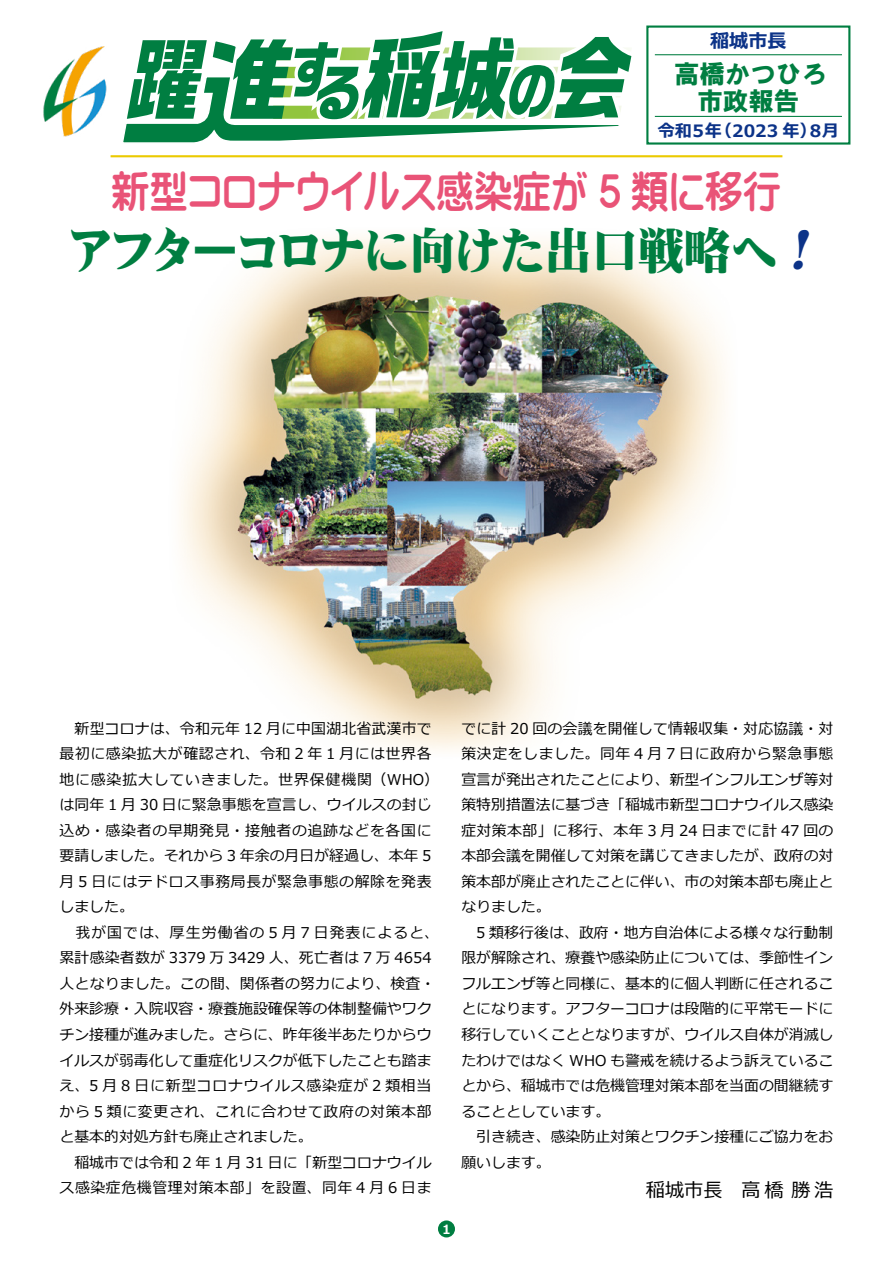
<style>
.page{position:relative;width:893px;height:1263px;background:#fff}
.page>*{position:absolute;margin:0;border:0;box-sizing:border-box;transform-origin:0 0}
.t1{font:48.9px "Mingti EGP Ultra SJIS";color:#007e41;scale:.95 1}
.t2{font:42.45px "Yenti EGP Extra SJIS";color:#e95377;scale:.9 1}
.t3{font:25.5px/27.6px "HG Soei Kakugothic UB";color:#007e41;text-align:center}
.t4{font:19.2px "Meiryo";letter-spacing:.1em;color:#000}
.t5{font:700 19.2px "Meiryo";color:#0c3388}
.t6{font:700 16.95px "Meiryo";color:#0c3388}
.t7{font:14.85px/25.5px "Meiryo";color:#000}
.t8{font:700 12.75px "Meiryo";color:#fff}
.s1{font-style:italic;color:#0c3388}
</style>
<div class="page">
<div style="left:438px;top:1220px;width:17px;height:17px;background:#007e41;border-radius:50%"></div>
<img style="left:179px;top:236px;width:546px;height:514px">
<svg style="left:123px;top:31px;width:509px;height:112px"></svg>
<div style="left:646px;top:26px;width:204px;height:119px;border:2px solid #007e41"></div>
<hr style="left:655px;top:54px;width:187px;height:1px;background:#007e41">
<hr style="left:655px;top:116px;width:187px;height:1px;background:#007e41">
<img style="left:43px;top:47px;width:64px;height:89px">
<hr style="left:111px;top:155px;width:671px;height:2px;background:#ebca00">
<p class="t5" style="left:710px;top:27px;width:78px">稲城市長</p>
<h3 class="t3" style="left:674px;top:60px;width:155px">高橋かつひろ市政報告</h3>
<p class="t6" style="left:658px;top:119px;width:183px">令和5年（2023 年）8月</p>
<h2 class="t2" style="left:112px;top:170px;width:746px">新型コロナウイルス感染症が 5 類に移行</h2>
<h1 class="t1" style="left:69px;top:225px;width:802px">アフターコロナに向けた出口戦略へ<span class="s1">！</span></h1>
<p class="t7" style="left:60px;top:716px;width:381px">　新型コロナは、令和元年 12 月に中国湖北省武漢市で最初に感染拡大が確認され、令和 2 年 1 月には世界各地に感染拡大していきました。世界保健機関（WHO）は同年 1 月 30 日に緊急事態を宣言し、ウイルスの封じ込め・感染者の早期発見・接触者の追跡などを各国に要請しました。それから 3 年余の月日が経過し、本年 5月 5 日にはテドロス事務局長が緊急事態の解除を発表しました。<br>　我が国では、厚生労働省の 5 月 7 日発表によると、累計感染者数が 3379 万 3429 人、死亡者は 7 万 4654人となりました。この間、関係者の努力により、検査・外来診療・入院収容・療養施設確保等の体制整備やワクチン接種が進みました。さらに、昨年後半あたりからウイルスが弱毒化して重症化リスクが低下したことも踏まえ、5 月 8 日に新型コロナウイルス感染症が 2 類相当から 5 類に変更され、これに合わせて政府の対策本部と基本的対処方針も廃止されました。<br>　稲城市では令和 2 年 1 月 31 日に「新型コロナウイルス感染症危機管理対策本部」を設置、同年 4 月 6 日ま</p>
<p class="t8" style="left:442px;top:1220px;width:10px">1</p>
<p class="t7" style="left:461px;top:716px;width:374px">でに計 20 回の会議を開催して情報収集・対応協議・対策決定をしました。同年 4 月 7 日に政府から緊急事態宣言が発出されたことにより、新型インフルエンザ等対策特別措置法に基づき「稲城市新型コロナウイルス感染症対策本部」に移行、本年 3 月 24 日までに計 47 回の本部会議を開催して対策を講じてきましたが、政府の対策本部が廃止されたことに伴い、市の対策本部も廃止となりました。<br>　5 類移行後は、政府・地方自治体による様々な行動制限が解除され、療養や感染防止については、季節性インフルエンザ等と同様に、基本的に個人判断に任されることになります。アフターコロナは段階的に平常モードに移行していくこととなりますが、ウイルス自体が消滅したわけではなく WHO も警戒を続けるよう訴えていることから、稲城市では危機管理対策本部を当面の間継続することとしています。<br>　引き続き、感染防止対策とワクチン接種にご協力をお願いします。</p>
<p class="t4" style="left:646px;top:1176px;width:189px">稲城市長　高橋勝浩</p>
</div>
